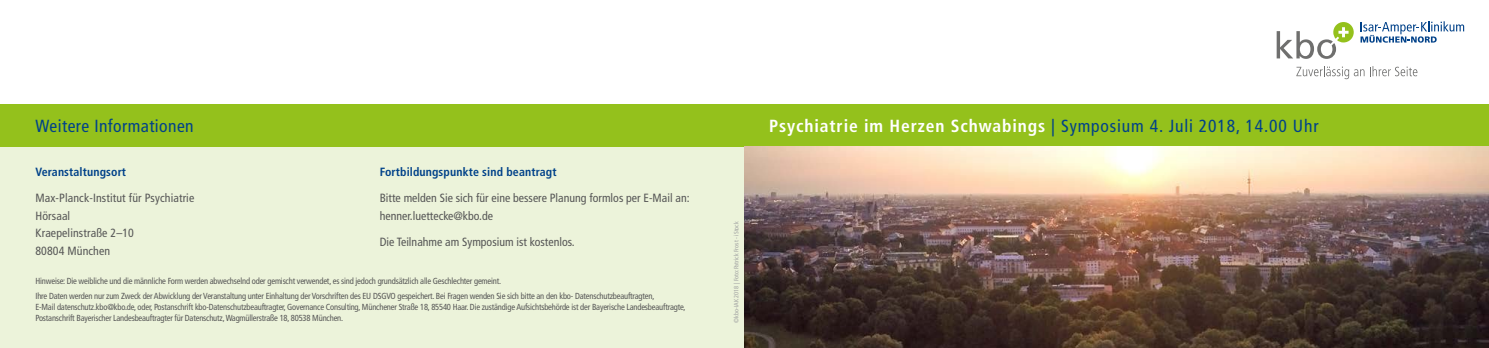
<style>
.page{position:relative;width:1489px;height:348px;background:#fff}
.page>*{position:absolute;margin:0;border:0;box-sizing:border-box;transform-origin:0 0}
.t1{font:700 condensed 17.5px "Frutiger LT Com";letter-spacing:.05em;color:#fff}
.t2{font:condensed 17.5px "Frutiger LT Com";letter-spacing:.025em;color:#004189}
.t3{font:condensed 11.88px/17.5px "Frutiger LT Com";color:#565656}
.t4{font:700 condensed 11.88px "Frutiger LT Com";letter-spacing:.01em;color:#004189}
.t5{font:condensed 8.75px/14.8px "Frutiger LT Com";letter-spacing:-.02em;color:#565656}
.t6{font:condensed 6.25px "Frutiger LT Com";color:#a0a1a1}
.s1{font-weight:400;color:#004189}
</style>
<div class="page">
<div style="left:0;top:140px;width:744px;height:207px;background:#ecf3da"></div>
<div style="left:0;top:104px;width:1488px;height:42px;background:#94c11c"></div>
<svg style="left:1276px;top:22px;width:77px;height:37px"></svg>
<svg style="left:1360px;top:21px;width:103px;height:22px"></svg>
<svg style="left:1296px;top:66px;width:121px;height:13px"></svg>
<img style="left:744px;top:146px;width:744px;height:201px">
<h1 class="t2" style="left:35px;top:115px;width:160px">Weitere Informationen</h1>
<h1 class="t1" style="left:769px;top:115px;width:551px">Psychiatrie im Herzen Schwabings <span class="s1">| Symposium 4. Juli 2018, 14.00 Uhr</span></h1>
<h2 class="t4" style="left:35px;top:164px;width:92px">Veranstaltungsort</h2>
<h2 class="t3" style="left:35px;top:189px;width:160px">Max-Planck-Institut für Psychiatrie<br>Hörsaal<br>Kraepelinstraße 2–10<br>80804 München</h2>
<h2 class="t4" style="left:380px;top:164px;width:178px">Fortbildungspunkte sind beantragt</h2>
<h2 class="t3" style="left:380px;top:189px;width:311px">Bitte melden Sie sich für eine bessere Planung formlos per E-Mail an: henner.luettecke@kbo.de</h2>
<h2 class="t3" style="left:380px;top:233px;width:196px">Die Teilnahme am Symposium ist kostenlos.</h2>
<p class="t6" style="left:732px;top:322px;width:103px;rotate:-90deg">©kbo-IAK 2018 | Foto:Patrick Frost - iStock</p>
<p class="t5" style="left:35px;top:273px;width:620px">Hinweise: Die weibliche und die männliche Form werden abwechselnd oder gemischt verwendet, es sind jedoch grundsätzlich alle Geschlechter gemeint.<br>Ihre Daten werden nur zum Zweck der Abwicklung der Veranstaltung unter Einhaltung der Vorschriften des EU DSGVO gespeichert. Bei Fragen wenden Sie sich bitte an den kbo- Datenschutzbeauftragten,</p>
<p class="t5" style="left:35px;top:301px;width:651px;line-height:11.2px">E-Mail datenschutz.kbo@kbo.de, oder, Postanschrift kbo-Datenschutzbeauftragter, Governance Consulting, Münchener Straße 18, 85540 Haar. Die zuständige Aufsichtsbehörde ist der Bayerische Landesbeauftragte,<br>Postanschrift Bayerischer Landesbeauftragter für Datenschutz, Wagmüllerstraße 18, 80538 München.</p>
</div>
